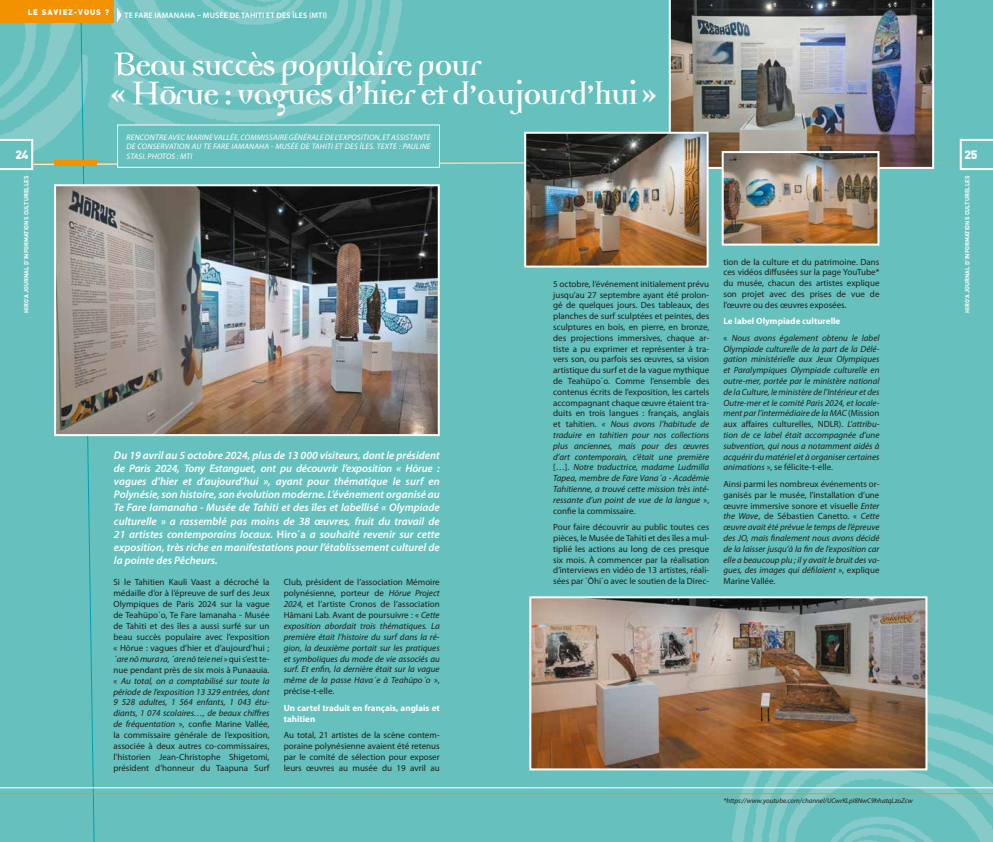
<style>
.page{position:relative;width:993px;height:842px;background:#fff}
.page>*{position:absolute;margin:0;border:0;box-sizing:border-box;transform-origin:0 0}
.t1{font:700 34px/29px "Democratica";letter-spacing:-.04em;color:#fff}
.t2{font:900 12px "DIN";color:#fff}
.t3{font:italic 600 11px/13.2px "Myriad Pro";color:#fff;text-align:justify}
.t4{font:9px/10.8px "Myriad Pro";color:#1d1d1b;text-align:justify}
.t5{font:italic 9px/10.8px "Myriad Pro";color:#1d1d1b;text-align:justify}
.t6{font:700 9px/10.9px "Myriad Pro";color:#fff}
.t7{font:italic 8px "Myriad Pro";letter-spacing:.02em;color:#fff}
.t8{font:600 8px "Myriad Pro";letter-spacing:.02em;color:#fff}
.t9{font:900 8px "DIN";letter-spacing:.12em;color:#fff}
.t10{font:italic 7px "Myriad Pro";color:#1d1d1b}
.t11{font:700 6px "DIN";color:#fff}
.s1{font-weight:400;font-size:53.7px}
.s2{font-style:italic}
.s3{font-style:normal}
.s4{font-weight:700;font-style:normal;color:#fff}
</style>
<div class="page">
<div style="left:0;top:0;width:992px;height:842px;background:#66c1be"></div>
<div style="left:117px;top:125px;width:322px;height:42px;background:#66c1be"></div>
<div style="left:117px;top:125px;width:322px;height:43px;border:1px solid #fff"></div>
<div style="left:54px;top:160px;width:43px;height:6px;background:#f39200"></div>
<img style="left:57px;top:187px;width:379px;height:246px">
<div style="left:54px;top:184px;width:385px;height:252px;border:2px solid #fff"></div>
<img style="left:532px;top:599px;width:392px;height:168px">
<div style="left:529px;top:596px;width:398px;height:174px;border:2px solid #fff"></div>
<img style="left:668px;top:0;width:265px;height:169px">
<img style="left:527px;top:135px;width:178px;height:130px">
<div style="left:524px;top:132px;width:184px;height:136px;border:2px solid #fff"></div>
<img style="left:724px;top:154px;width:152px;height:89px">
<div style="left:721px;top:151px;width:158px;height:95px;border:2px solid #fff"></div>
<p class="t9" style="left:28px;top:6px;width:63px">LE SAVIEZ-VOUS</p>
<p class="t9" style="left:105px;top:6px;width:6px">?</p>
<p class="t8" style="left:124px;top:10px;width:204px">TE FARE IAMANAHA – MUSÉE DE TAHITI ET DES ÎLES (MTI)</p>
<h2 class="t2" style="left:15px;top:147px;width:14px">24</h2>
<p class="t11" style="left:22px;top:313px;width:138px;rotate:-90deg">HIRO’A JOURNAL D’IN FORMATIONSCULTURELLES</p>
<h1 class="t1" style="left:111px;top:54px;width:546px"><span class="s1">B</span>eau succès populaire pour<br>« <span class="s1">H</span>o-rue : vagues d’hier et d’aujourd’hui »</h1>
<p class="t7" style="left:126px;top:132px;width:10px">Rencontre</p>
<p class="t7" style="left:168px;top:132px;width:6px">avec</p>
<p class="t7" style="left:186px;top:132px;width:12px">Marine</p>
<p class="t7" style="left:214px;top:132px;width:10px">Vallée</p>
<p class="t7" style="left:238px;top:132px;width:8px">, commissaire</p>
<p class="t7" style="left:289px;top:132px;width:6px">générale</p>
<p class="t7" style="left:324px;top:132px;width:28px">de l’exposition</p>
<p class="t7" style="left:379px;top:132px;width:17px">, etassistante</p>
<p class="t7" style="left:126px;top:142px;width:17px">de conservation</p>
<p class="t7" style="left:192px;top:142px;width:31px">au Te Fare</p>
<p class="t7" style="left:231px;top:142px;width:9px">Iamanaha</p>
<p class="t7" style="left:271px;top:142px;width:16px">- Musée</p>
<p class="t7" style="left:300px;top:142px;width:20px">de Tahiti</p>
<p class="t7" style="left:335px;top:142px;width:15px">et des</p>
<p class="t7" style="left:359px;top:142px;width:52px">Îles . Texte : Pauline</p>
<p class="t7" style="left:126px;top:151px;width:9px">Stasi</p>
<p class="t7" style="left:144px;top:151px;width:14px">. Photos</p>
<p class="t7" style="left:177px;top:151px;width:17px">: MTI</p>
<p class="t4" style="left:553px;top:278px;width:157px">5 octobre, l’événement initialement prévu jusqu’au 27 septembre ayant été prolon&shy;gé de quelques jours. Des tableaux, des planches de surf sculptées et peintes, des sculptures en bois, en pierre, en bronze, des projections immersives, chaque ar&shy;tiste a pu exprimer et représenter à tra&shy;vers son, ou parfois ses œuvres, sa vision artistique du surf et de la vague mythique de Teahūpo΄o. Comme l’ensemble des contenus écrits de l’exposition, les cartels accompagnant chaque œuvre étaient tra&shy;duits en trois langues : français, anglais et tahitien. « <span class="s2">Nous avons l’habitude de traduire en tahitien pour nos collections plus anciennes, mais pour des œuvres d’art contemporain, c’était une première </span>[…]. <span class="s2">Notre traductrice, madame Ludmilla Tapea, membre de Fare Vana΄a - Académie Tahitienne, a trouvé cette mission très inté&shy;ressante d’un point de vue de la langue</span> », confie la commissaire.</p>
<p class="t4" style="left:553px;top:522px;width:157px">Pour faire découvrir au public toutes ces pièces, le Musée de Tahiti et des îles a mul&shy;tiplié les actions au long de ces presque six mois. À commencer par la réalisation d’interviews en vidéo de 13 artistes, réali-</p>
<p class="t3" style="left:114px;top:448px;width:327px">Du 19 avril au 5 octobre 2024, plus de 13 000 visiteurs, dont le président de Paris 2024, Tony Estanguet, ont pu découvrir l’exposition « Hōrue : vagues d’hier et d’aujourd’hui », ayant pour thématique le surf en Polynésie, son histoire, son évolution moderne. L’événement organisé au Te Fare Iamanaha - Musée de Tahiti et des îles et labellisé « Olympiade culturelle » a rassemblé pas moins de 38 œuvres, fruit du travail de 21 artistes contemporains locaux. <span class="s3">HIRO΄A</span> a souhaité revenir sur cette exposition, très riche en manifestations pour l’établissement culturel de la pointe des Pêcheurs.</p>
<p class="t4" style="left:113px;top:576px;width:157px">Si le Tahitien Kauli Vaast a décroché la médaille d’or à l’épreuve de surf des Jeux Olympiques de Paris 2024 sur la vague de Teahūpo΄o, Te Fare Iamanaha - Musée de Tahiti et des îles a aussi surfé sur un beau succès populaire avec l’exposition « Hōrue : vagues d’hier et d’aujourd’hui ; <span class="s2">΄are nō mura ra, ΄are nō teie nei</span> » qui s’est te&shy;nue pendant près de six mois à Punaauia. « <span class="s2">Au total, on a comptabilisé sur toute la période de l’exposition 13 329 entrées, dont 9 528 adultes, 1 564 enfants, 1 043 étu&shy;diants, 1 074 scolaires…, de beaux chiffres de fréquentation</span> », confie Marine Vallée, la commissaire générale de l’exposition, associée à deux autres co-commissaires, l’historien Jean-Christophe Shigetomi, président d’honneur du Taapuna Surf</p>
<p class="t4" style="left:283px;top:576px;width:157px">Club, président de l’association Mémoire</p>
<p class="t4" style="left:553px;top:576px;width:157px">sées par ΄Ōhi΄o avec le soutien de la Direc-</p>
<p class="t5" style="left:283px;top:587px;width:157px"><span class="s3">polynésienne, porteur de</span> Hōrue Project 2024, <span class="s3">et l’artiste Cronos de l’association Hāmani Lab. Avant de poursuivre : «</span> Cette exposition abordait trois thématiques. La première était l’histoire du surf dans la ré&shy;gion, la deuxième portait sur les pratiques et symboliques du mode de vie associés au surf. Et enfin, la dernière était sur la vague même de la passe Hava΄e à Teahūpo΄o <span class="s3">», précise-t-elle.</span></p>
<p class="t6" style="left:283px;top:702px;width:157px">Un cartel traduit en français, anglais et tahitien</p>
<p class="t4" style="left:283px;top:730px;width:157px">Au total, 21 artistes de la scène contem&shy;poraine polynésienne avaient été retenus par le comité de sélection pour exposer leurs œuvres au musée du 19 avril au</p>
<p class="t4" style="left:723px;top:256px;width:157px">tion de la culture et du patrimoine. Dans ces vidéos diffusées sur la page YouTube* du musée, chacun des artistes explique son projet avec des prises de vue de l’œuvre ou des œuvres exposées.</p>
<p class="t5" style="left:723px;top:313px;width:157px;line-height:16.5px"><span class="s4">Le label Olympiade culturelle<br></span><span class="s3">«</span> Nous avons également obtenu le label</p>
<p class="t5" style="left:723px;top:343px;width:157px">Olympiade culturelle de la part de la Délé&shy;gation ministérielle aux Jeux Olympiques et Paralympiques Olympiade culturelle en outre-mer, portée par le ministère national de la Culture, le ministère de l’Intérieur et des Outre-mer et le comité Paris 2024, et locale&shy;ment par l’intermédiaire de la MAC <span class="s3">(Mission aux affaires culturelles, NDLR).</span> L’attribu&shy;tion de ce label était accompagnée d’une subvention, qui nous a notamment aidés à acquérir du matériel et à organiser certaines animations <span class="s3">», se félicite-t-elle.</span></p>
<p class="t5" style="left:723px;top:478px;width:157px"><span class="s3">Ainsi parmi les nombreux événements or&shy;ganisés par le musée, l’installation d’une œuvre immersive sonore et visuelle</span> Enter the Wave<span class="s3">, de Sébastien Canetto. «</span> Cette œuvre avait été prévue le temps de l’épreuve des JO, mais finalement nous avons décidé de la laisser jusqu’à la fin de l’exposition car elle a beaucoup plu ; il y avait le bruit des va&shy;gues, des images qui défilaient <span class="s3">», explique Marine Vallée.</span></p>
<p class="t10" style="left:723px;top:796px;width:191px">*https://www.youtube.com/channel/UCwrKLpI8NwC9hhatqLzoZcw</p>
<h2 class="t2" style="left:964px;top:147px;width:14px">25</h2>
<p class="t11" style="left:963px;top:313px;width:138px;rotate:-90deg">HIRO’A JOURNAL D’IN FORMATIONSCULTURELLES</p>
</div>
